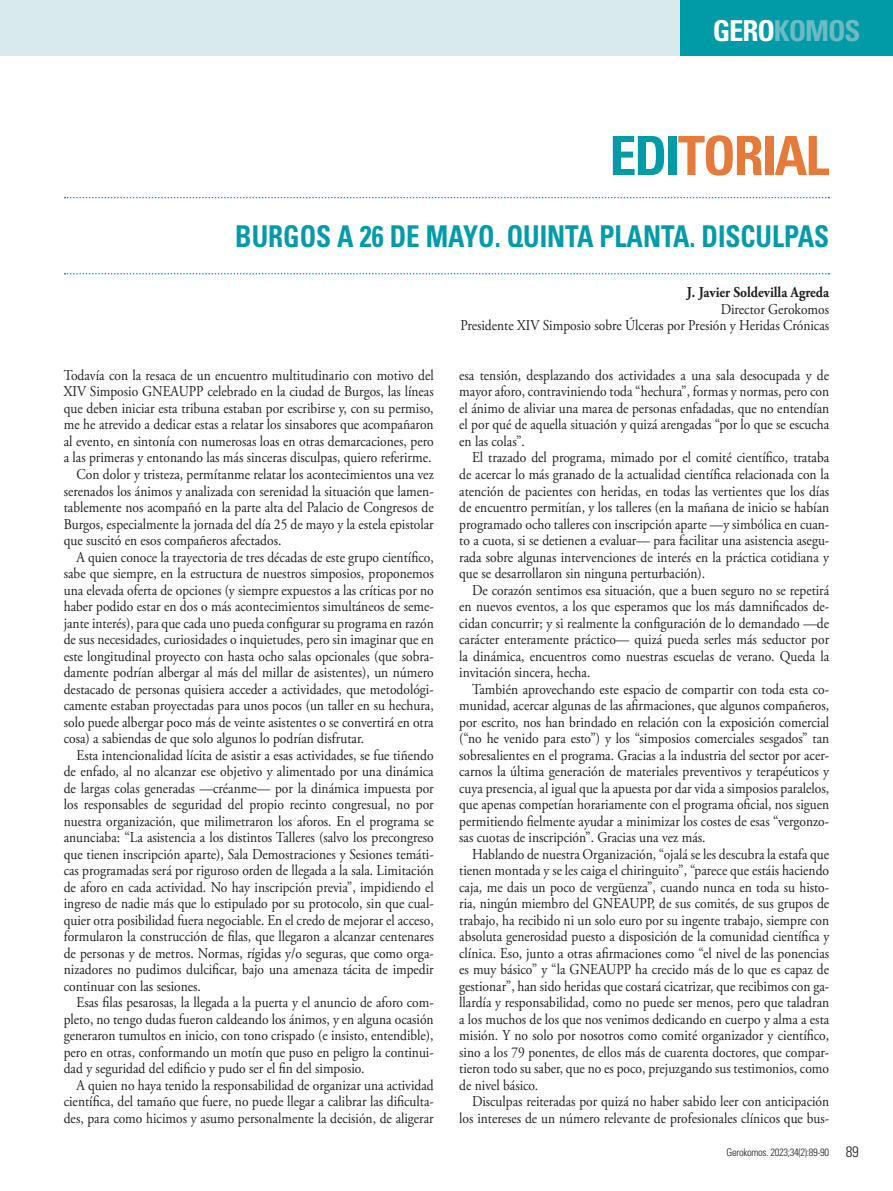
<style>
.page{position:relative;width:893px;height:1191px;background:#fff}
.page>*{position:absolute;margin:0;border:0;box-sizing:border-box;transform-origin:0 0}
.t1{font:700 condensed 54px "Univers LT Std";letter-spacing:-.04em;color:#e57a3a}
.t2{font:700 condensed 30px "Univers LT Std";color:#009ba7;scale:.9 1}
.t3{font:700 condensed 28.8px "Univers LT Std";letter-spacing:-.04em;color:#6dbac4}
.t4{font:15px/16.5px "Adobe Garamond Pro";color:#231f20;text-align:justify;scale:.9 1}
.t5{font:700 15px "Adobe Garamond Pro";color:#231f20;scale:.9 1}
.t6{font:300 condensed 10.5px "Univers LT Std";letter-spacing:-.03em;color:#231f20}
.s1{color:#fff}
.s2{color:#009ba7}
.s3{font-size:15px}
</style>
<div class="page">
<div style="left:0;top:0;width:705px;height:55px;background:#d8eaed"></div>
<div style="left:680px;top:0;width:213px;height:55px;background:#009ba7"></div>
<svg style="left:65px;top:273px;width:764px;height:1px"></svg>
<svg style="left:65px;top:197px;width:764px;height:1px"></svg>
<h3 class="t3" style="left:713px;top:13px;width:149px"><span class="s1">GERO</span>KOMOS</h3>
<h1 class="t1" style="left:609px;top:123px;width:221px"><span class="s2">EDI</span>TORIAL</h1>
<h2 class="t2" style="left:235px;top:218px;width:661px">BURGOS A 26 DE MAYO. QUINTA PLANTA. DISCULPAS</h2>
<p class="t5" style="left:687px;top:284px;width:160px">J. Javier Soldevilla Agreda</p>
<p class="t4" style="left:460px;top:301px;width:411px;text-align:right">Director Gerokomos<br>Presidente XIV Simposio sobre Úlceras por Presión y Heridas Crónicas</p>
<p class="t4" style="left:64px;top:367px;width:412px">Todavía con la resaca de un encuentro multitudinario con motivo del</p>
<p class="t4" style="left:64px;top:384px;width:413px">XIV Simposio GNEAUPP celebrado en la ciudad de Burgos, las líneas</p>
<p class="t4" style="left:64px;top:400px;width:412px">que deben iniciar esta tribuna estaban por escribirse y, con su permiso,</p>
<p class="t4" style="left:64px;top:417px;width:412px">me he atrevido a dedicar estas a relatar los sinsabores que acompañaron</p>
<p class="t4" style="left:64px;top:433px;width:413px">al evento, en sintonía con numerosas loas en otras demarcaciones, pero</p>
<p class="t4" style="left:64px;top:450px;width:410px">a las primeras y entonando las más sinceras disculpas, quiero referirme.</p>
<p class="t4" style="left:77px;top:466px;width:398px">Con dolor y tristeza, permítanme relatar los acontecimientos una vez</p>
<p class="t4" style="left:64px;top:483px;width:412px">serenados los ánimos y analizada con serenidad la situación que lamen-</p>
<p class="t4" style="left:64px;top:499px;width:413px">tablemente nos acompañó en la parte alta del Palacio de Congresos de</p>
<p class="t4" style="left:64px;top:516px;width:412px">Burgos, especialmente la jornada del día 25 de mayo y la estela epistolar</p>
<p class="t4" style="left:64px;top:532px;width:243px">que suscitó en esos compañeros afectados.</p>
<p class="t4" style="left:77px;top:549px;width:398px">A quien conoce la trayectoria de tres décadas de este grupo científico,</p>
<p class="t4" style="left:64px;top:565px;width:413px">sabe que siempre, en la estructura de nuestros simposios, proponemos</p>
<p class="t4" style="left:64px;top:582px;width:412px">una elevada oferta de opciones (y siempre expuestos a las críticas por no</p>
<p class="t4" style="left:64px;top:598px;width:413px">haber podido estar en dos o más acontecimientos simultáneos de seme-</p>
<p class="t4" style="left:64px;top:615px;width:413px">jante interés), para que cada uno pueda configurar su programa en razón</p>
<p class="t4" style="left:64px;top:631px;width:413px">de sus necesidades, curiosidades o inquietudes, pero sin imaginar que en</p>
<p class="t4" style="left:64px;top:648px;width:412px">este longitudinal proyecto con hasta ocho salas opcionales (que sobra-</p>
<p class="t4" style="left:64px;top:664px;width:413px">damente podrían albergar al más del millar de asistentes), un número</p>
<p class="t4" style="left:64px;top:681px;width:413px">destacado de personas quisiera acceder a actividades, que metodológi-</p>
<p class="t4" style="left:64px;top:697px;width:413px">camente estaban proyectadas para unos pocos (un taller en su hechura,</p>
<p class="t4" style="left:64px;top:714px;width:413px">solo puede albergar poco más de veinte asistentes o se convertirá en otra</p>
<p class="t4" style="left:64px;top:730px;width:335px">cosa) a sabiendas de que solo algunos lo podrían disfrutar.</p>
<p class="t4" style="left:77px;top:747px;width:398px">Esta intencionalidad lícita de asistir a esas actividades, se fue tiñendo</p>
<p class="t4" style="left:64px;top:763px;width:413px">de enfado, al no alcanzar ese objetivo y alimentado por una dinámica</p>
<p class="t4" style="left:64px;top:780px;width:412px">de largas colas generadas —créanme— por la dinámica impuesta por</p>
<p class="t4" style="left:64px;top:796px;width:413px">los responsables de seguridad del propio recinto congresual, no por</p>
<p class="t4" style="left:64px;top:813px;width:413px">nuestra organización, que milimetraron los aforos. En el programa se</p>
<p class="t4" style="left:64px;top:829px;width:413px">anunciaba: “La asistencia a los distintos Talleres (salvo los precongreso</p>
<p class="t4" style="left:64px;top:846px;width:412px">que tienen inscripción aparte), Sala Demostraciones y Sesiones temáti-</p>
<p class="t4" style="left:64px;top:862px;width:413px">cas programadas será por riguroso orden de llegada a la sala. Limitación</p>
<p class="t4" style="left:64px;top:879px;width:413px">de aforo en cada actividad. No hay inscripción previa”, impidiendo el</p>
<p class="t4" style="left:64px;top:895px;width:413px">ingreso de nadie más que lo estipulado por su protocolo, sin que cual-</p>
<p class="t4" style="left:64px;top:912px;width:413px">quier otra posibilidad fuera negociable. En el credo de mejorar el acceso,</p>
<p class="t4" style="left:64px;top:928px;width:413px">formularon la construcción de filas, que llegaron a alcanzar centenares</p>
<p class="t4" style="left:64px;top:945px;width:413px">de personas y de metros. Normas, rígidas y/o seguras, que como orga-</p>
<p class="t4" style="left:64px;top:961px;width:413px">nizadores no pudimos dulcificar, bajo una amenaza tácita de impedir</p>
<p class="t4" style="left:64px;top:978px;width:154px">continuar con las sesiones.</p>
<p class="t4" style="left:77px;top:994px;width:398px">Esas filas pesarosas, la llegada a la puerta y el anuncio de aforo com-</p>
<p class="t4" style="left:64px;top:1011px;width:412px">pleto, no tengo dudas fueron caldeando los ánimos, y en alguna ocasión</p>
<p class="t4" style="left:64px;top:1027px;width:412px">generaron tumultos en inicio, con tono crispado (e insisto, entendible),</p>
<p class="t4" style="left:64px;top:1044px;width:413px">pero en otras, conformando un motín que puso en peligro la continui-</p>
<p class="t4" style="left:64px;top:1060px;width:336px">dad y seguridad del edificio y pudo ser el fin del simposio.</p>
<p class="t4" style="left:77px;top:1077px;width:398px">A quien no haya tenido la responsabilidad de organizar una actividad</p>
<p class="t4" style="left:64px;top:1093px;width:413px">científica, del tamaño que fuere, no puede llegar a calibrar las dificulta-</p>
<p class="t4" style="left:64px;top:1110px;width:413px">des, para como hicimos y asumo personalmente la decisión, de aligerar</p>
<p class="t4" style="left:459px;top:367px;width:413px">esa tensión, desplazando dos actividades a una sala desocupada y de mayor aforo, contraviniendo toda “hechura”, formas y normas, pero con el ánimo de aliviar una marea de personas enfadadas, que no entendían el por qué de aquella situación y quizá arengadas “por lo que se escucha en las colas”.</p>
<p class="t4" style="left:459px;top:450px;width:413px;text-indent:13px">El trazado del programa, mimado por el comité científico, trataba de acercar lo más granado de la actualidad científica relacionada con la atención de pacientes con heridas, en todas las vertientes que los días de encuentro permitían, y los talleres (en la mañana de inicio se habían programado ocho talleres con inscripción aparte —y simbólica en cuan&shy;to a cuota, si se detienen a evaluar— para facilitar una asistencia asegu&shy;rada sobre algunas intervenciones de interés en la práctica cotidiana y que se desarrollaron sin ninguna perturbación).</p>
<p class="t4" style="left:459px;top:582px;width:413px;text-indent:13px">De corazón sentimos esa situación, que a buen seguro no se repetirá en nuevos eventos, a los que esperamos que los más damnificados de&shy;cidan concurrir; y si realmente la configuración de lo demandado —de carácter enteramente práctico— quizá pueda serles más seductor por la dinámica, encuentros como nuestras escuelas de verano. Queda la invitación sincera, hecha.</p>
<p class="t4" style="left:459px;top:681px;width:413px;text-indent:13px">También aprovechando este espacio de compartir con toda esta co&shy;munidad, acercar algunas de las afirmaciones, que algunos compañeros, por escrito, nos han brindado en relación con la exposición comercial (“no he venido para esto”) y los “simposios comerciales sesgados” tan sobresalientes en el programa. Gracias a la industria del sector por acer&shy;carnos la última generación de materiales preventivos y terapéuticos y cuya presencia, al igual que la apuesta por dar vida a simposios paralelos, que apenas competían horariamente con el programa oficial, nos siguen permitiendo fielmente ayudar a minimizar los costes de esas “vergonzo&shy;sas cuotas de inscripción”. Gracias una vez más.</p>
<p class="t4" style="left:459px;top:846px;width:413px;text-indent:13px">Hablando de nuestra Organización, “ojalá se les descubra la estafa que tienen montada y se les caiga el chiringuito”, “parece que estáis haciendo caja, me dais un poco de vergüenza”, cuando nunca en toda su histo&shy;ria, ningún miembro del GNEAUPP, de sus comités, de sus grupos de trabajo, ha recibido ni un solo euro por su ingente trabajo, siempre con absoluta generosidad puesto a disposición de la comunidad científica y clínica. Eso, junto a otras afirmaciones como “el nivel de las ponencias es muy básico” y “la GNEAUPP ha crecido más de lo que es capaz de gestionar”, han sido heridas que costará cicatrizar, que recibimos con ga&shy;llardía y responsabilidad, como no puede ser menos, pero que taladran a los muchos de los que nos venimos dedicando en cuerpo y alma a esta misión. Y no solo por nosotros como comité organizador y científico, sino a los 79 ponentes, de ellos más de cuarenta doctores, que compar&shy;tieron todo su saber, que no es poco, prejuzgando sus testimonios, como de nivel básico.</p>
<p class="t4" style="left:459px;top:1093px;width:413px;text-align:right">Disculpas reiteradas por quizá no haber sabido leer con anticipación los intereses de un número relevante de profesionales clínicos que bus-</p>
<p class="t6" style="left:727px;top:1145px;width:134px">Gerokomos. 2023;34(2):89-90 <span class="s3">89</span></p>
</div>
